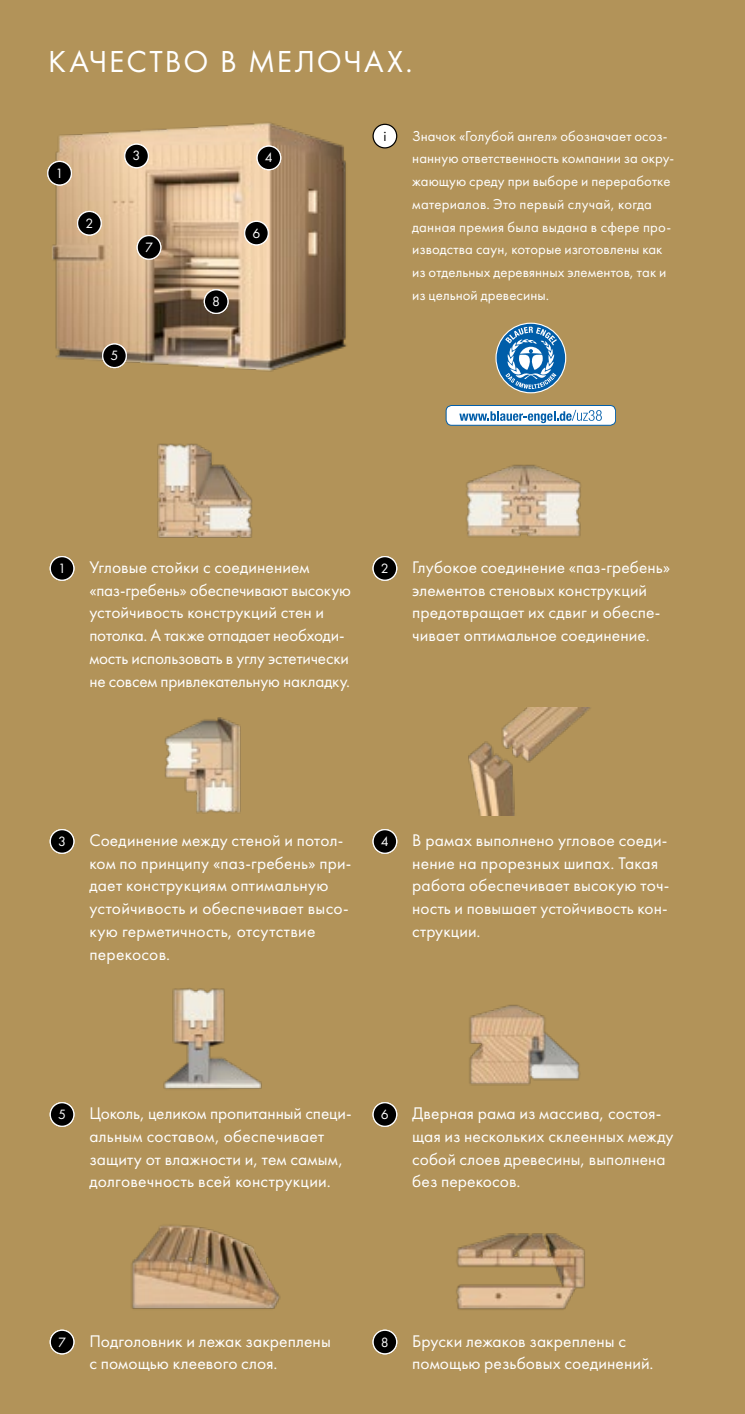
<style>
.page{position:relative;width:745px;height:1414px;background:#fff}
.page>*{position:absolute;margin:0;border:0;box-sizing:border-box;transform-origin:0 0}
.t1{font:31.5px "Futura PT Book";letter-spacing:.065em;color:#fff}
.t2{font:17.5px/22.8px "Futura PT Book";letter-spacing:.005em;color:#fff}
.t3{font:14.88px/22.8px "Futura PT Book";letter-spacing:.005em;color:#fff}
.t4{font:14.88px "Futura PT Book";color:#000}
.t5{font:14px "Futura PT Book";color:#fff}
</style>
<div class="page">
<div style="left:0;top:0;width:744px;height:1414px;background:#b29359"></div>
<img style="left:47px;top:123px;width:300px;height:249px">
<div style="left:48px;top:161px;width:23px;height:24px;background:#000;border-radius:50%"></div>
<div style="left:47px;top:161px;width:25px;height:25px;border:1px solid #fff;border-radius:50%"></div>
<div style="left:78px;top:211px;width:23px;height:24px;background:#000;border-radius:50%"></div>
<div style="left:77px;top:211px;width:25px;height:25px;border:1px solid #fff;border-radius:50%"></div>
<div style="left:125px;top:144px;width:23px;height:24px;background:#000;border-radius:50%"></div>
<div style="left:124px;top:144px;width:25px;height:24px;border:1px solid #fff;border-radius:50%"></div>
<div style="left:257px;top:146px;width:23px;height:24px;background:#000;border-radius:50%"></div>
<div style="left:256px;top:145px;width:25px;height:25px;border:1px solid #fff;border-radius:50%"></div>
<div style="left:103px;top:344px;width:23px;height:23px;background:#000;border-radius:50%"></div>
<div style="left:102px;top:343px;width:25px;height:25px;border:1px solid #fff;border-radius:50%"></div>
<div style="left:244px;top:221px;width:24px;height:24px;background:#000;border-radius:50%"></div>
<div style="left:244px;top:221px;width:25px;height:24px;border:1px solid #fff;border-radius:50%"></div>
<div style="left:137px;top:236px;width:24px;height:23px;background:#000;border-radius:50%"></div>
<div style="left:136px;top:235px;width:25px;height:25px;border:1px solid #fff;border-radius:50%"></div>
<div style="left:204px;top:290px;width:24px;height:23px;background:#000;border-radius:50%"></div>
<div style="left:204px;top:289px;width:24px;height:25px;border:1px solid #fff;border-radius:50%"></div>
<div style="left:50px;top:557px;width:24px;height:23px;background:#000;border-radius:50%"></div>
<div style="left:50px;top:556px;width:24px;height:25px;border:1px solid #fff;border-radius:50%"></div>
<div style="left:373px;top:557px;width:23px;height:23px;background:#000;border-radius:50%"></div>
<div style="left:372px;top:556px;width:25px;height:25px;border:1px solid #fff;border-radius:50%"></div>
<div style="left:50px;top:830px;width:24px;height:23px;background:#000;border-radius:50%"></div>
<div style="left:50px;top:829px;width:24px;height:25px;border:1px solid #fff;border-radius:50%"></div>
<div style="left:373px;top:830px;width:23px;height:23px;background:#000;border-radius:50%"></div>
<div style="left:372px;top:829px;width:25px;height:25px;border:1px solid #fff;border-radius:50%"></div>
<div style="left:50px;top:1103px;width:24px;height:23px;background:#000;border-radius:50%"></div>
<div style="left:50px;top:1102px;width:24px;height:25px;border:1px solid #fff;border-radius:50%"></div>
<div style="left:373px;top:1103px;width:23px;height:23px;background:#000;border-radius:50%"></div>
<div style="left:372px;top:1102px;width:25px;height:25px;border:1px solid #fff;border-radius:50%"></div>
<div style="left:50px;top:1330px;width:24px;height:24px;background:#000;border-radius:50%"></div>
<div style="left:50px;top:1329px;width:24px;height:25px;border:1px solid #fff;border-radius:50%"></div>
<div style="left:373px;top:1330px;width:23px;height:24px;background:#000;border-radius:50%"></div>
<div style="left:372px;top:1329px;width:25px;height:25px;border:1px solid #fff;border-radius:50%"></div>
<img style="left:157px;top:443px;width:95px;height:95px">
<img style="left:466px;top:464px;width:115px;height:72px">
<img style="left:165px;top:717px;width:76px;height:97px">
<img style="left:468px;top:707px;width:122px;height:109px">
<img style="left:163px;top:988px;width:99px;height:101px">
<img style="left:469px;top:1005px;width:111px;height:80px">
<img style="left:131px;top:1225px;width:150px;height:84px">
<img style="left:456px;top:1233px;width:129px;height:77px">
<div style="left:373px;top:124px;width:23px;height:24px;background:#fff;border-radius:50%"></div>
<div style="left:372px;top:124px;width:25px;height:24px;border:1px solid #000;border-radius:50%"></div>
<svg style="left:496px;top:324px;width:68px;height:68px"></svg>
<div style="left:446px;top:405px;width:169px;height:20px;background:#fff;border-radius:6px"></div>
<div style="left:445px;top:405px;width:170px;height:21px;border:1px solid #005da9;border-radius:6px"></div>
<svg style="left:459px;top:410px;width:142px;height:13px"></svg>
<h1 class="t1" style="left:48px;top:43px;width:366px">КАЧЕСТВО В МЕЛОЧАХ.</h1>
<p class="t5" style="left:56px;top:165px;width:9px">1</p>
<p class="t5" style="left:132px;top:147px;width:9px">3</p>
<p class="t5" style="left:265px;top:149px;width:9px">4</p>
<p class="t5" style="left:85px;top:215px;width:9px">2</p>
<p class="t5" style="left:145px;top:239px;width:9px">7</p>
<p class="t5" style="left:110px;top:347px;width:9px">5</p>
<p class="t5" style="left:212px;top:293px;width:9px">8</p>
<p class="t5" style="left:252px;top:225px;width:9px">6</p>
<p class="t4" style="left:383px;top:127px;width:5px">i</p>
<p class="t3" style="left:412px;top:124px;width:263px">Значок «Голубой ангел» обозначает осоз&shy;нанную ответственность компании за окру&shy;жающую среду при выборе и переработке материалов. Это первый случай, когда данная премия была выдана в сфере про&shy;изводства саун, которые изготовлены как из отдельных деревянных элементов, так и из цельной древесины.</p>
<p class="t2" style="left:89px;top:556px;width:263px">Угловые стойки с соединением «паз-гребень» обеспечивают высокую устойчивость конструкций стен и потолка. А также отпадает необходи&shy;мость использовать в углу эстетически не совсем привлекательную накладку.</p>
<p class="t2" style="left:412px;top:556px;width:259px">Глубокое соединение «паз-гребень» элементов стеновых конструкций предотвращает их сдвиг и обеспе&shy;чивает оптимальное соединение.</p>
<p class="t5" style="left:58px;top:560px;width:9px">1</p>
<p class="t5" style="left:380px;top:560px;width:9px">2</p>
<p class="t2" style="left:89px;top:829px;width:263px">Соединение между стеной и потол&shy;ком по принципу «паз-гребень» при&shy;дает конструкциям оптимальную устойчивость и обеспечивает высо&shy;кую герметичность, отсутствие перекосов.</p>
<p class="t2" style="left:412px;top:829px;width:258px">В рамах выполнено угловое соеди&shy;нение на прорезных шипах. Такая работа обеспечивает высокую точ&shy;ность и повышает устойчивость кон&shy;струкции.</p>
<p class="t5" style="left:58px;top:833px;width:9px">3</p>
<p class="t5" style="left:380px;top:833px;width:9px">4</p>
<p class="t2" style="left:89px;top:1102px;width:264px">Цоколь, целиком пропитанный специ&shy;альным составом, обеспечивает защиту от влажности и, тем самым, долговечность всей конструкции.</p>
<p class="t5" style="left:58px;top:1106px;width:9px">5</p>
<p class="t5" style="left:380px;top:1106px;width:9px">6</p>
<p class="t2" style="left:412px;top:1102px;width:263px">Дверная рама из массива, состоя&shy;щая из нескольких склеенных между собой слоев древесины, выполнена без перекосов.</p>
<p class="t2" style="left:89px;top:1329px;width:243px">Подголовник и лежак закреплены с помощью клеевого слоя.</p>
<p class="t5" style="left:58px;top:1333px;width:9px">7</p>
<p class="t5" style="left:380px;top:1333px;width:9px">8</p>
<p class="t2" style="left:412px;top:1329px;width:243px">Бруски лежаков закреплены с помощью резьбовых соединений.</p>
</div>
